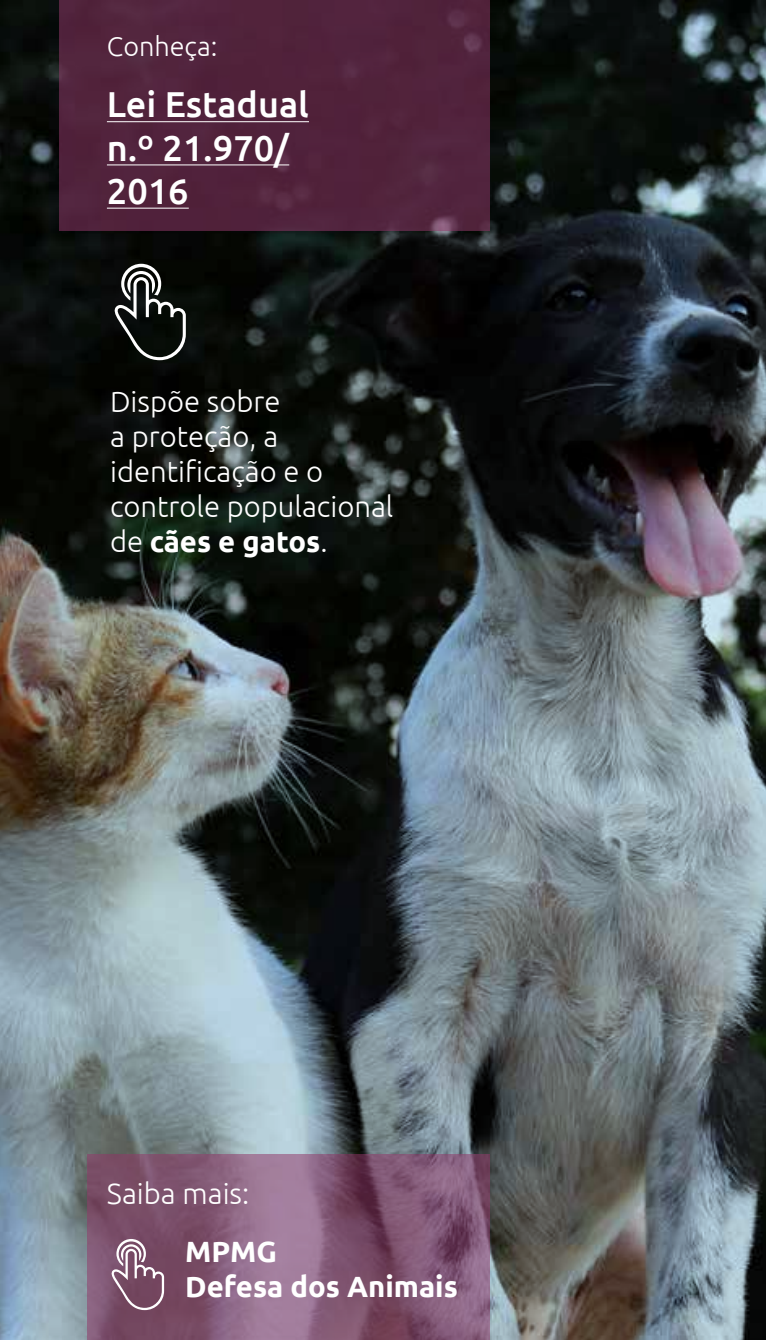
<style>
.page{position:relative;width:766px;height:1340px;background:#fff}
.page>*{position:absolute;margin:0;border:0;box-sizing:border-box;transform-origin:0 0}
.t1{font:500 36px/43.2px "Ubuntu";color:#fff}
.t2{font:300 29.25px/35.1px "Ubuntu";color:#fff}
.t3{font:700 29.25px/35.1px "Ubuntu";color:#fff}
.t4{font:300 27px "Ubuntu";color:#fff}
.s1{font-weight:700}
</style>
<div class="page">
<img style="left:0;top:0;width:765px;height:1339px">
<div style="left:59px;top:0;width:430px;height:231px;background:#51233c"></div>
<svg style="left:87px;top:1154px;width:402px;height:185px;background:#845b77"></svg>
<hr style="left:107px;top:121px;width:202px;height:1px;background:#fff">
<hr style="left:107px;top:164px;width:182px;height:1px;background:#fff">
<hr style="left:107px;top:208px;width:82px;height:1px;background:#fff">
<svg style="left:110px;top:264px;width:76px;height:96px;background:#333634"></svg>
<svg style="left:108px;top:1238px;width:56px;height:72px;background:#8e6a7f"></svg>
<p class="t4" style="left:107px;top:30px;width:112px">Conheça:</p>
<p class="t1" style="left:107px;top:82px;width:203px">Lei Estadual n.º 21.970/<br>2016</p>
<p class="t2" style="left:110px;top:383px;width:285px">Dispõe sobre<br>a proteção, a identificação e o controle populacional de <span class="s1">cães e gatos</span>.</p>
<p class="t2" style="left:107px;top:1175px;width:144px">Saiba mais:</p>
<p class="t3" style="left:185px;top:1233px;width:274px">MPMG<br>Defesa dos Animais</p>
</div>
